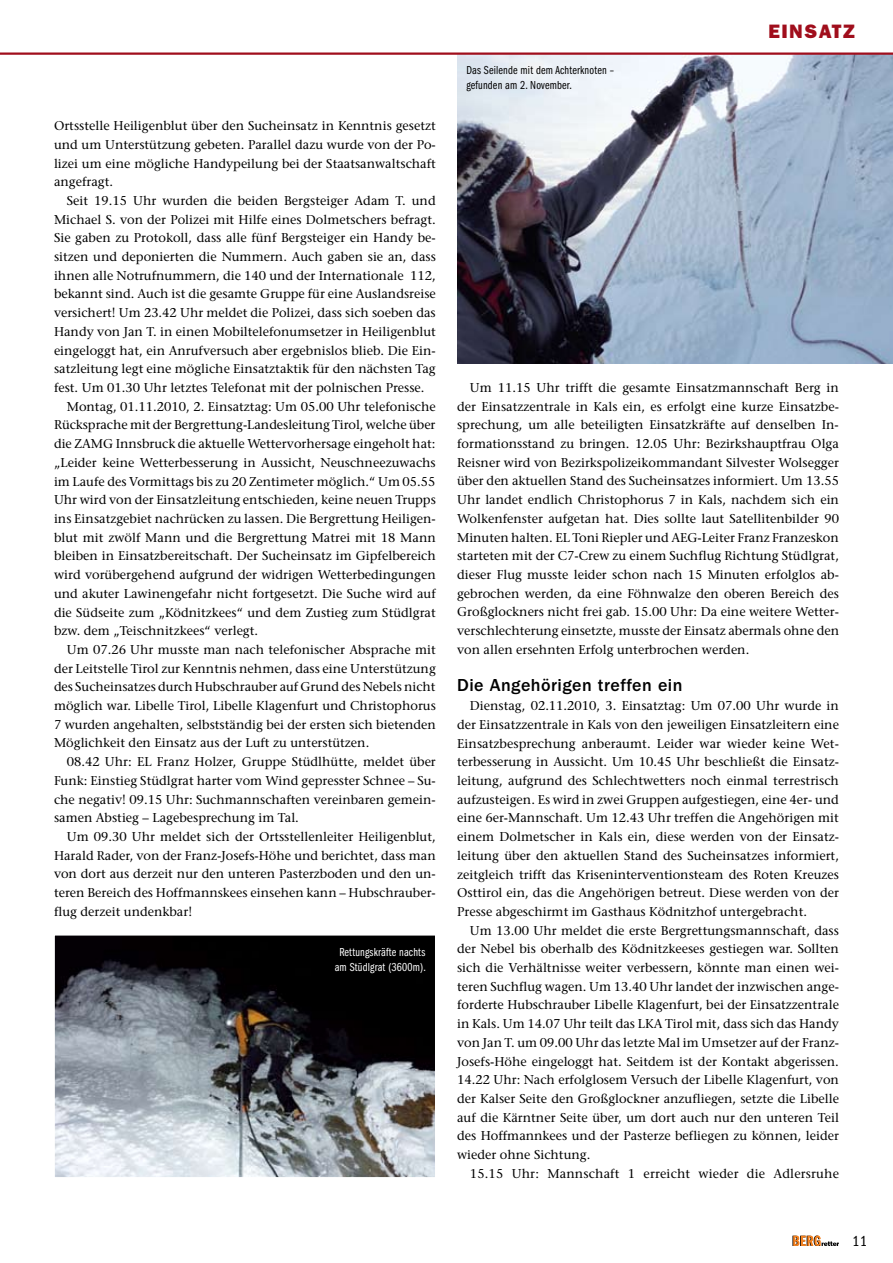
<style>
.page{position:relative;width:893px;height:1263px;background:#fff}
.page>*{position:absolute;margin:0;border:0;box-sizing:border-box;transform-origin:0 0}
.t1{font:19.5px "ITC Franklin Gothic Std Hvy";letter-spacing:.075em;color:#a00e1c}
.t2{font:500 18px "ITC Franklin Gothic Std";letter-spacing:.025em;color:#000}
.t3{font:condensed 15px "ITC Franklin Gothic Std";color:#000}
.t4{font:500 12.75px/18.8px "Stone Serif Std";color:#000;text-align:justify}
.t5{font:12px/15px "ITC Franklin Gothic Std Bk Cp";letter-spacing:.015em;color:#000}
.t6{font:12px/15px "ITC Franklin Gothic Std Bk Cp";letter-spacing:.015em;color:#fff;text-align:center}
</style>
<div class="page">
<svg style="left:792px;top:1235px;width:47px;height:11px"></svg>
<img style="left:457px;top:55px;width:436px;height:309px">
<img style="left:56px;top:937px;width:378px;height:239px">
<div style="left:54px;top:935px;width:382px;height:243px;border:1px solid #fff"></div>
<hr style="left:0;top:53px;width:893px;height:2px;background:#a00e1c">
<p class="t4" style="left:54px;top:116px;width:383px">Ortsstelle Heiligenblut über den Sucheinsatz in Kenntnis gesetzt und um Unterstützung gebeten. Parallel dazu wurde von der Po&shy;lizei um eine mögliche Handypeilung bei der Staatsanwaltschaft angefragt.</p>
<p class="t4" style="left:67px;top:191px;width:370px">Seit 19.15 Uhr wurden die beiden Bergsteiger Adam T. und</p>
<p class="t4" style="left:54px;top:210px;width:383px">Michael S. von der Polizei mit Hilfe eines Dolmetschers befragt.</p>
<p class="t4" style="left:54px;top:229px;width:383px">Sie gaben zu Protokoll, dass alle fünf Bergsteiger ein Handy be-</p>
<p class="t4" style="left:54px;top:247px;width:383px">sitzen und deponierten die Nummern. Auch gaben sie an, dass</p>
<p class="t4" style="left:54px;top:266px;width:383px">ihnen alle Notrufnummern, die 140 und der Internationale 112,</p>
<p class="t4" style="left:54px;top:285px;width:383px">bekannt sind. Auch ist die gesamte Gruppe für eine Auslandsreise</p>
<p class="t4" style="left:54px;top:303px;width:383px">versichert! Um 23.42 Uhr meldet die Polizei, dass sich soeben das</p>
<p class="t4" style="left:54px;top:322px;width:383px">Handy von Jan T. in einen Mobiltelefonumsetzer in Heiligenblut</p>
<p class="t4" style="left:54px;top:341px;width:383px">eingeloggt hat, ein Anrufversuch aber ergebnislos blieb. Die Ein-</p>
<p class="t4" style="left:54px;top:359px;width:383px">satzleitung legt eine mögliche Einsatztaktik für den nächsten Tag</p>
<p class="t4" style="left:54px;top:378px;width:372px">fest. Um 01.30 Uhr letztes Telefonat mit der polnischen Presse.</p>
<p class="t4" style="left:67px;top:397px;width:371px">Montag, 01.11.2010, 2. Einsatztag: Um 05.00 Uhr telefonische</p>
<p class="t4" style="left:54px;top:416px;width:383px">Rücksprache mit der Bergrettung-Landesleitung Tirol, welche über</p>
<p class="t4" style="left:54px;top:434px;width:383px">die ZAMG Innsbruck die aktuelle Wettervorhersage eingeholt hat:</p>
<p class="t4" style="left:54px;top:453px;width:383px">„Leider keine Wetterbesserung in Aussicht, Neuschneezuwachs</p>
<p class="t4" style="left:54px;top:472px;width:383px">im Laufe des Vormittags bis zu 20 Zentimeter möglich.“ Um 05.55</p>
<p class="t4" style="left:54px;top:490px;width:383px">Uhr wird von der Einsatzleitung entschieden, keine neuen Trupps</p>
<p class="t4" style="left:54px;top:509px;width:383px">ins Einsatzgebiet nachrücken zu lassen. Die Bergrettung Heiligen-</p>
<p class="t4" style="left:54px;top:528px;width:383px">blut mit zwölf Mann und die Bergrettung Matrei mit 18 Mann</p>
<p class="t4" style="left:54px;top:547px;width:383px">bleiben in Einsatzbereitschaft. Der Sucheinsatz im Gipfelbereich</p>
<p class="t4" style="left:54px;top:565px;width:383px">wird vorübergehend aufgrund der widrigen Wetterbedingungen</p>
<p class="t4" style="left:54px;top:584px;width:383px">und akuter Lawinengefahr nicht fortgesetzt. Die Suche wird auf</p>
<p class="t4" style="left:54px;top:603px;width:383px">die Südseite zum „Ködnitzkees“ und dem Zustieg zum Stüdlgrat</p>
<p class="t4" style="left:54px;top:621px;width:206px">bzw. dem „Teischnitzkees“ verlegt.</p>
<p class="t4" style="left:67px;top:640px;width:371px">Um 07.26 Uhr musste man nach telefonischer Absprache mit</p>
<p class="t4" style="left:54px;top:659px;width:383px">der Leitstelle Tirol zur Kenntnis nehmen, dass eine Unterstützung</p>
<p class="t4" style="left:54px;top:677px;width:383px">des Sucheinsatzes durch Hubschrauber auf Grund des Nebels nicht</p>
<p class="t4" style="left:54px;top:696px;width:383px">möglich war. Libelle Tirol, Libelle Klagenfurt und Christophorus</p>
<p class="t4" style="left:54px;top:715px;width:383px">7 wurden angehalten, selbstständig bei der ersten sich bietenden</p>
<p class="t4" style="left:54px;top:734px;width:317px">Möglichkeit den Einsatz aus der Luft zu unterstützen.</p>
<p class="t4" style="left:67px;top:752px;width:371px">08.42 Uhr: EL Franz Holzer, Gruppe Stüdlhütte, meldet über</p>
<p class="t4" style="left:54px;top:771px;width:383px">Funk: Einstieg Stüdlgrat harter vom Wind gepresster Schnee – Su-</p>
<p class="t4" style="left:54px;top:790px;width:383px">che negativ! 09.15 Uhr: Suchmannschaften vereinbaren gemein-</p>
<p class="t4" style="left:54px;top:808px;width:246px">samen Abstieg – Lagebesprechung im Tal.</p>
<p class="t4" style="left:67px;top:827px;width:371px">Um 09.30 Uhr meldet sich der Ortsstellenleiter Heiligenblut,</p>
<p class="t4" style="left:54px;top:846px;width:383px">Harald Rader, von der Franz-Josefs-Höhe und berichtet, dass man</p>
<p class="t4" style="left:54px;top:864px;width:383px">von dort aus derzeit nur den unteren Pasterzboden und den un-</p>
<p class="t4" style="left:54px;top:883px;width:383px">teren Bereich des Hoffmannskees einsehen kann – Hubschrauber-</p>
<p class="t4" style="left:54px;top:902px;width:140px">flug derzeit undenkbar!</p>
<p class="t6" style="left:335px;top:944px;width:93px">Rettungskräfte nachts am Stüdlgrat (3600m).</p>
<p class="t5" style="left:466px;top:63px;width:149px">Das Seilende mit dem Achterknoten – gefunden am 2. November.</p>
<h1 class="t1" style="left:768px;top:20px;width:88px">EINSATZ</h1>
<p class="t4" style="left:457px;top:378px;width:383px;text-indent:13px">Um 11.15 Uhr trifft die gesamte Einsatzmannschaft Berg in der Einsatzzentrale in Kals ein, es erfolgt eine kurze Einsatzbe&shy;sprechung, um alle beteiligten Einsatzkräfte auf denselben In&shy;formationsstand zu bringen. 12.05 Uhr: Bezirkshauptfrau Olga Reisner wird von Bezirkspolizeikommandant Silvester Wolsegger über den aktuellen Stand des Sucheinsatzes informiert. Um 13.55<br>Uhr landet endlich Christophorus 7 in Kals, nachdem sich ein Wolkenfenster aufgetan hat. Dies sollte laut Satellitenbilder 90<br>Minuten halten. EL Toni Riepler und AEG-Leiter Franz Franzeskon starteten mit der C7-Crew zu einem Suchflug Richtung Stüdlgrat, dieser Flug musste leider schon nach 15 Minuten erfolglos ab&shy;gebrochen werden, da eine Föhnwalze den oberen Bereich des Großglockners nicht frei gab. 15.00 Uhr: Da eine weitere Wetter&shy;verschlechterung einsetzte, musste der Einsatz abermals ohne den von allen ersehnten Erfolg unterbrochen werden.</p>
<h2 class="t2" style="left:457px;top:675px;width:227px">Die Angehörigen treffen ein</h2>
<p class="t4" style="left:457px;top:696px;width:383px;text-indent:13px">Dienstag, 02.11.2010, 3. Einsatztag: Um 07.00 Uhr wurde in der Einsatzzentrale in Kals von den jeweiligen Einsatzleitern eine Einsatzbesprechung anberaumt. Leider war wieder keine Wet&shy;terbesserung in Aussicht. Um 10.45 Uhr beschließt die Einsatz&shy;leitung, aufgrund des Schlechtwetters noch einmal terrestrisch aufzusteigen. Es wird in zwei Gruppen aufgestiegen, eine 4er- und eine 6er-Mannschaft. Um 12.43 Uhr treffen die Angehörigen mit einem Dolmetscher in Kals ein, diese werden von der Einsatz&shy;leitung über den aktuellen Stand des Sucheinsatzes informiert, zeitgleich trifft das Kriseninterventionsteam des Roten Kreuzes Osttirol ein, das die Angehörigen betreut. Diese werden von der Presse abgeschirmt im Gasthaus Ködnitzhof untergebracht.</p>
<p class="t4" style="left:457px;top:921px;width:383px;text-indent:13px">Um 13.00 Uhr meldet die erste Bergrettungsmannschaft, dass der Nebel bis oberhalb des Ködnitzkeeses gestiegen war. Sollten sich die Verhältnisse weiter verbessern, könnte man einen wei&shy;teren Suchflug wagen. Um 13.40 Uhr landet der inzwischen ange&shy;forderte Hubschrauber Libelle Klagenfurt, bei der Einsatzzentrale in Kals. Um 14.07 Uhr teilt das LKA Tirol mit, dass sich das Handy von Jan T. um 09.00 Uhr das letzte Mal im Umsetzer auf der Franz-Josefs-Höhe eingeloggt hat. Seitdem ist der Kontakt abgerissen.<br>14.22 Uhr: Nach erfolglosem Versuch der Libelle Klagenfurt, von der Kalser Seite den Großglockner anzufliegen, setzte die Libelle auf die Kärntner Seite über, um dort auch nur den unteren Teil des Hoffmannkees und der Pasterze befliegen zu können, leider wieder ohne Sichtung.</p>
<p class="t4" style="left:470px;top:1164px;width:371px">15.15 Uhr: Mannschaft 1 erreicht wieder die Adlersruhe</p>
<p class="t3" style="left:852px;top:1232px;width:17px">11</p>
</div>
